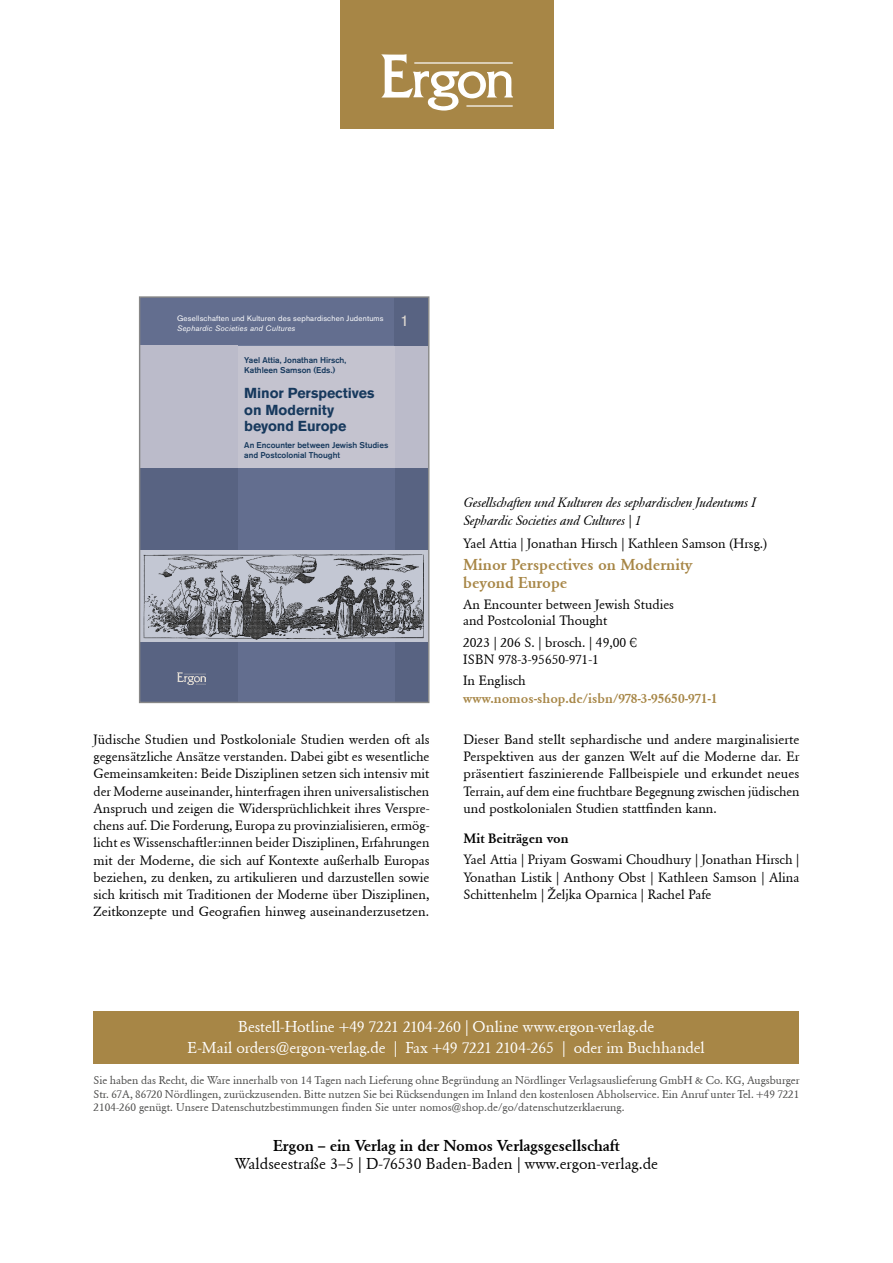
<style>
.page{position:relative;width:893px;height:1263px;background:#fff}
.page>*{position:absolute;margin:0;border:0;box-sizing:border-box;transform-origin:0 0}
.t1{font:15.75px/21px "Ergon Unicode";letter-spacing:-.01em;color:#fff;text-align:center}
.t2{font:15.75px "Ergon Unicode";color:#000}
.t3{font:700 15.75px "Ergon Unicode";letter-spacing:-.01em;color:#000}
.BA_Titel{font:700 15.75px/18px "Ergon Unicode";color:#a78646}
.t4{font:15.6px "Akzidenz Grotesk BQ";color:#dfd9d1}
.t5{font:700 14.4px/16.8px "Akzidenz Grotesk BQ";letter-spacing:-.005em;color:#17395d}
.BA_Fliesstext{font:13.5px/17.2px "Ergon Unicode";color:#000;text-align:justify}
.BA_Reihe{font:italic 13.5px/18px "Ergon Unicode";color:#000}
.BA_Untertitel{font:13.5px/16.5px "Ergon Unicode";color:#000}
.BA_Biblio{font:700 13.5px/18px "Ergon Unicode";color:#a78646}
.BA_Autor{font:13.5px "Ergon Unicode";color:#000}
.BA_Biblio-2{font:13.5px/17.2px "Ergon Unicode";color:#000}
.BA_Fliesstext-2{font:700 13.5px "Ergon Unicode";color:#000}
.t6{font:11.25px/13.5px "Ergon Unicode";color:#4a4a49;text-align:justify}
.t7{font:500 8.4px/10.8px "Akzidenz Grotesk BQ";color:#17395d}
.t8{font:7.8px/9.6px "Akzidenz Grotesk BQ";letter-spacing:.025em;color:#fff}
.s1{font-style:italic}
.s2{font-weight:400;color:#000}
</style>
<div class="page">
<div style="left:340px;top:0;width:214px;height:129px;background:#a78646"></div>
<div style="left:94px;top:1011px;width:705px;height:52px;background:#a78646"></div>
<svg style="left:381px;top:54px;width:132px;height:57px"></svg>
<hr style="left:466px;top:105px;width:47px;height:2px;background:#fff">
<hr style="left:414px;top:62px;width:99px;height:2px;background:#fff">
<div style="left:140px;top:297px;width:288px;height:405px;background:#586382"></div>
<div style="left:140px;top:297px;width:288px;height:48px;background:#636e8f"></div>
<div style="left:140px;top:345px;width:288px;height:123px;background:#bbbbca"></div>
<svg style="left:238px;top:345px;width:156px;height:356px;fill:#636e8f"></svg>
<img style="left:177px;top:672px;width:29px;height:13px">
<div style="left:140px;top:550px;width:288px;height:92px;background:#c3c6d2"></div>
<img style="left:143px;top:554px;width:281px;height:86px">
<div style="left:394px;top:297px;width:34px;height:48px;background:#586382"></div>
<div style="left:139px;top:296px;width:290px;height:407px;border:1px solid #878787"></div>
<p class="t8" style="left:177px;top:314px;width:208px">Gesellschaften und Kulturen des sephardischen Judentums<br><span class="s1">Sephardic Societies and Cultures</span></p>
<p class="t4" style="left:400px;top:311px;width:11px">1</p>
<p class="t7" style="left:244px;top:354px;width:104px">Yael Attia, Jonathan Hirsch,<br>Kathleen Samson (Eds.)</p>
<p class="t5" style="left:244px;top:385px;width:132px">Minor Perspectives on Modernity beyond Europe</p>
<p class="t7" style="left:244px;top:439px;width:146px">An Encounter between Jewish Studies and Postcolonial Thought</p>
<p class="BA_Reihe" style="left:463px;top:493px;width:294px">Gesellschaften und Kulturen des sephardischen Judentums I<br>Sephardic Societies and Cultures | 1</p>
<p class="BA_Autor" style="left:463px;top:534px;width:306px">Yael Attia | Jonathan Hirsch | Kathleen Samson (Hrsg.)</p>
<p class="BA_Titel" style="left:463px;top:555px;width:231px">Minor Perspectives on Modernity beyond Europe</p>
<p class="BA_Untertitel" style="left:463px;top:595px;width:212px">An Encounter between Jewish Studies and Postcolonial Thought</p>
<p class="BA_Biblio-2" style="left:463px;top:633px;width:176px">2023 | 206 S. | brosch. | 49,00 €<br>ISBN 978-3-95650-971-1</p>
<p class="BA_Biblio" style="left:463px;top:671px;width:256px"><span class="s2">In Englisch </span>www.nomos-shop.de/isbn/978-3-95650-971-1</p>
<p class="BA_Fliesstext" style="left:94px;top:730px;width:338px">Jüdische Studien und Postkoloniale Studien werden oft als gegensätzliche Ansätze verstanden. Dabei gibt es wesentliche Gemeinsamkeiten: Beide Disziplinen setzen sich intensiv mit der Moderne auseinander, hinterfragen ihren universalistischen Anspruch und zeigen die Widersprüchlichkeit ihres Verspre&shy;chens auf. Die Forderung, Europa zu provinzialisieren, ermög&shy;licht es Wissenschaftler:innen beider Disziplinen, Erfahrungen mit der Moderne, die sich auf Kontexte außerhalb Europas beziehen, zu denken, zu artikulieren und darzustellen sowie sich kritisch mit Traditionen der Moderne über Disziplinen, Zeitkonzepte und Geografien hinweg auseinanderzusetzen.</p>
<p class="BA_Fliesstext" style="left:463px;top:730px;width:338px">Dieser Band stellt sephardische und andere marginalisierte Perspektiven aus der ganzen Welt auf die Moderne dar. Er präsentiert faszinierende Fallbeispiele und erkundet neues Terrain, auf dem eine fruchtbare Begegnung zwischen jüdischen und postkolonialen Studien stattfinden kann.</p>
<p class="BA_Fliesstext-2" style="left:463px;top:829px;width:107px">Mit Beiträgen von</p>
<p class="BA_Fliesstext" style="left:463px;top:851px;width:337px">Yael Attia | Priyam Goswami Choudhury | Jonathan Hirsch | Yonathan Listik | Anthony Obst | Kathleen Samson | Alina Schittenhelm | Željka Oparnica | Rachel Pafe</p>
<p class="t1" style="left:188px;top:1016px;width:519px">Bestell-Hotline +49 7221 2104-260 | Online www.ergon-verlag.de<br>E-Mail orders@ergon-verlag.de | Fax +49 7221 2104-265 | oder im Buchhandel</p>
<p class="t6" style="left:94px;top:1073px;width:707px">Sie haben das Recht, die Ware innerhalb von 14 Tagen nach Lieferung ohne Begründung an Nördlinger Verlagsauslieferung GmbH &amp; Co. KG, Augsburger Str. 67A, 86720 Nördlingen, zurückzusenden. Bitte nutzen Sie bei Rücksendungen im Inland den kostenlosen Abholservice. Ein Anruf unter Tel. +49 7221<br>2104-260 genügt. Unsere Datenschutzbestimmungen finden Sie unter nomos@shop.de/go/datenschutzerklaerung.</p>
<p class="t3" style="left:273px;top:1134px;width:348px">Ergon – ein Verlag in der Nomos Verlagsgesellschaft</p>
<p class="t2" style="left:235px;top:1153px;width:425px">Waldseestraße 3–5 | D-76530 Baden-Baden | www.ergon-verlag.de</p>
</div>
